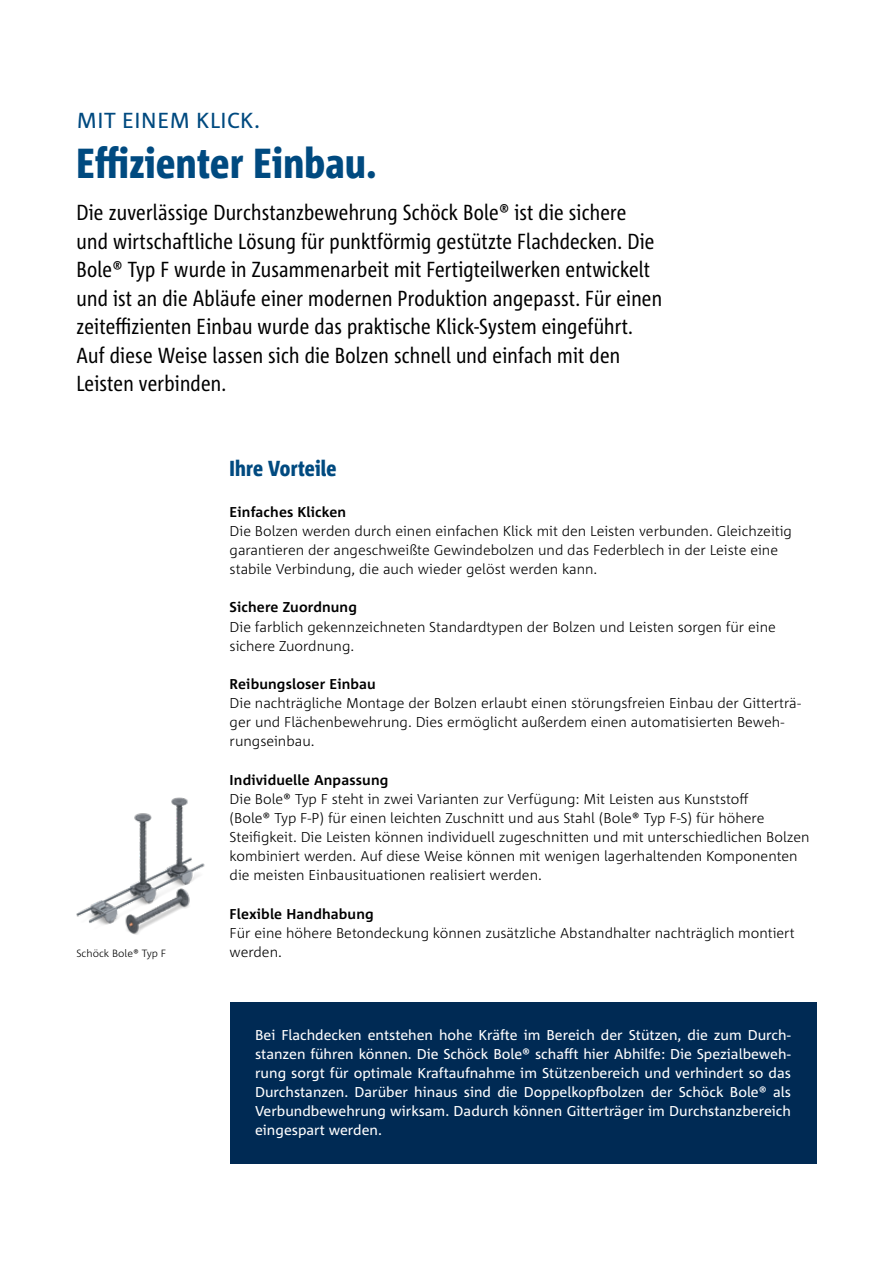
<style>
.page{position:relative;width:893px;height:1263px;background:#fff}
.page>*{position:absolute;margin:0;border:0;box-sizing:border-box;transform-origin:0 0}
.t1{font:800 condensed 42px "Corpid Schoeck";letter-spacing:.01em;color:#004a80}
.t2{font:condensed 21.75px/28.5px "Corpid Schoeck";letter-spacing:.01em;color:#000}
.t3{font:21.75px "Corpid Schoeck";letter-spacing:.02em;color:#004a80}
.t4{font:800 condensed 21.75px "Corpid Schoeck";letter-spacing:.01em;color:#004a80}
.t5{font:300 14.25px/19.2px "Corpid Schoeck";color:#000}
.t6{font:14.25px/19.2px "Corpid Schoeck";color:#fff;text-align:justify}
.t7{font:700 14.25px "Corpid Schoeck";letter-spacing:.01em;color:#000}
.t8{font:300 10.5px "Corpid Schoeck";color:#000}
</style>
<div class="page">
<div style="left:230px;top:1002px;width:586px;height:162px;background:#002a54"></div>
<img style="left:76px;top:797px;width:129px;height:138px">
<h2 class="t3" style="left:77px;top:106px;width:185px">MIT EINEM KLICK.</h2>
<h1 class="t1" style="left:77px;top:137px;width:301px">Effizienter Einbau.</h1>
<p class="t2" style="left:77px;top:198px;width:587px">Die zuverlässige Durchstanzbewehrung Schöck Bole® ist die sichere und wirtschaftliche Lösung für punktförmig gestützte Flachdecken. Die Bole® Typ F wurde in Zusammenarbeit mit Fertigteilwerken entwickelt und ist an die Abläufe einer modernen Produktion angepasst. Für einen zeiteffizienten Einbau wurde das praktische Klick-System eingeführt.<br>Auf diese Weise lassen sich die Bolzen schnell und einfach mit den Leisten verbinden.</p>
<p class="t8" style="left:77px;top:946px;width:91px">Schöck Bole® Typ F</p>
<h2 class="t4" style="left:230px;top:454px;width:109px">Ihre Vorteile</h2>
<p class="t7" style="left:230px;top:503px;width:118px">Einfaches Klicken</p>
<p class="t5" style="left:230px;top:521px;width:564px">Die Bolzen werden durch einen einfachen Klick mit den Leisten verbunden. Gleichzeitig garantieren der angeschweißte Gewindebolzen und das Federblech in der Leiste eine stabile Verbindung, die auch wieder gelöst werden kann.</p>
<p class="t7" style="left:230px;top:598px;width:129px">Sichere Zuordnung</p>
<p class="t5" style="left:230px;top:617px;width:548px">Die farblich gekennzeichneten Standardtypen der Bolzen und Leisten sorgen für eine sichere Zuordnung.</p>
<p class="t7" style="left:230px;top:675px;width:148px">Reibungsloser Einbau</p>
<p class="t5" style="left:230px;top:693px;width:573px">Die nachträgliche Montage der Bolzen erlaubt einen störungsfreien Einbau der Gitterträ&shy;ger und Flächenbewehrung. Dies ermöglicht außerdem einen automatisierten Beweh&shy;rungseinbau.</p>
<p class="t7" style="left:230px;top:771px;width:160px">Individuelle Anpassung</p>
<p class="t5" style="left:230px;top:789px;width:581px">Die Bole® Typ F steht in zwei Varianten zur Verfügung: Mit Leisten aus Kunststoff<br>(Bole® Typ F-P) für einen leichten Zuschnitt und aus Stahl (Bole® Typ F-S) für höhere Steifigkeit. Die Leisten können individuell zugeschnitten und mit unterschiedlichen Bolzen kombiniert werden. Auf diese Weise können mit wenigen lagerhaltenden Komponenten die meisten Einbausituationen realisiert werden.</p>
<p class="t7" style="left:230px;top:905px;width:146px">Flexible Handhabung</p>
<p class="t5" style="left:230px;top:923px;width:567px">Für eine höhere Betondeckung können zusätzliche Abstandhalter nachträglich montiert werden.</p>
<p class="t6" style="left:255px;top:1025px;width:537px">Bei Flachdecken entstehen hohe Kräfte im Bereich der Stützen, die zum Durch&shy;stanzen führen können. Die Schöck Bole® schafft hier Abhilfe: Die Spezialbeweh&shy;rung sorgt für optimale Kraftaufnahme im Stützenbereich und verhindert so das Durchstanzen. Darüber hinaus sind die Doppelkopfbolzen der Schöck Bole® als Verbundbewehrung wirksam. Dadurch können Gitterträger im Durchstanzbereich eingespart werden.</p>
</div>
